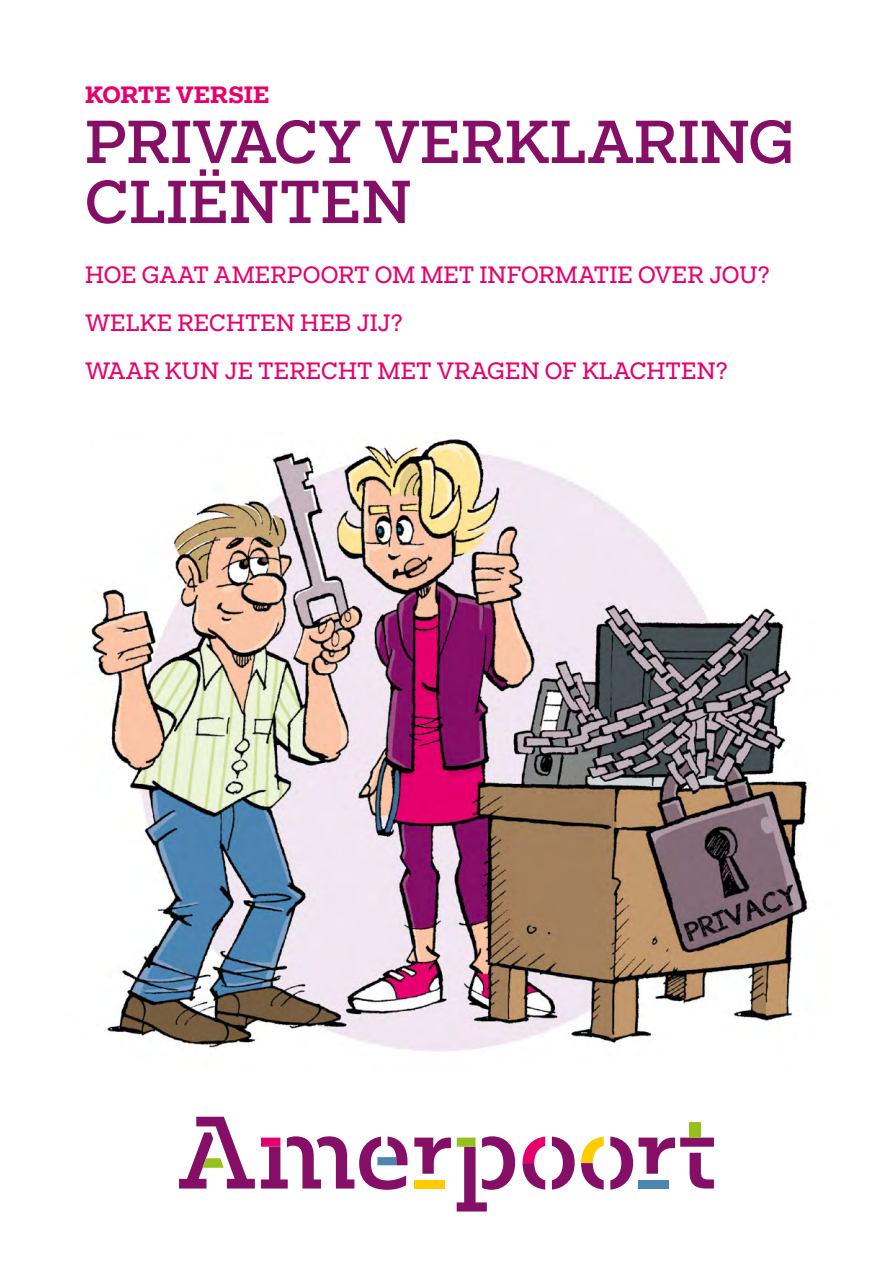
<style>
.page{position:relative;width:893px;height:1263px;background:#fff}
.page>*{position:absolute;margin:0;border:0;box-sizing:border-box;transform-origin:0 0}
.t1{font:500 61.5px/60px "Fakt Slab Pro";color:#850f66}
.t2{font:24px/48px "Fakt Slab Pro";color:#e6006d}
.t3{font:700 24px "Fakt Slab Pro";color:#e6006d}
</style>
<div class="page">
<img style="left:89px;top:439px;width:721px;height:613px">
<svg style="left:261px;top:1136px;width:146px;height:54px"></svg>
<svg style="left:414px;top:1137px;width:37px;height:37px"></svg>
<div style="left:414px;top:1180px;width:31px;height:8px;background:#fc0"></div>
<svg style="left:457px;top:1136px;width:58px;height:75px"></svg>
<div style="left:690px;top:1122px;width:11px;height:15px;background:#95c11f"></div>
<svg style="left:179px;top:1117px;width:76px;height:71px"></svg>
<svg style="left:552px;top:1136px;width:23px;height:53px"></svg>
<svg style="left:523px;top:1136px;width:22px;height:53px"></svg>
<svg style="left:610px;top:1136px;width:104px;height:53px"></svg>
<svg style="left:581px;top:1136px;width:23px;height:53px"></svg>
<p class="t3" style="left:85px;top:79px;width:186px">KORTE VERSIE</p>
<h1 class="t1" style="left:85px;top:111px;width:712px">PRIVACY VERKLARING<br>CLIËNTEN</h1>
<p class="t2" style="left:85px;top:251px;width:686px">HOE GAAT AMERPOORT OM MET INFORMATIE OVER JOU?<br>WELKE RECHTEN HEB JIJ?<br>WAAR KUN JE TERECHT MET VRAGEN OF KLACHTEN?</p>
</div>
